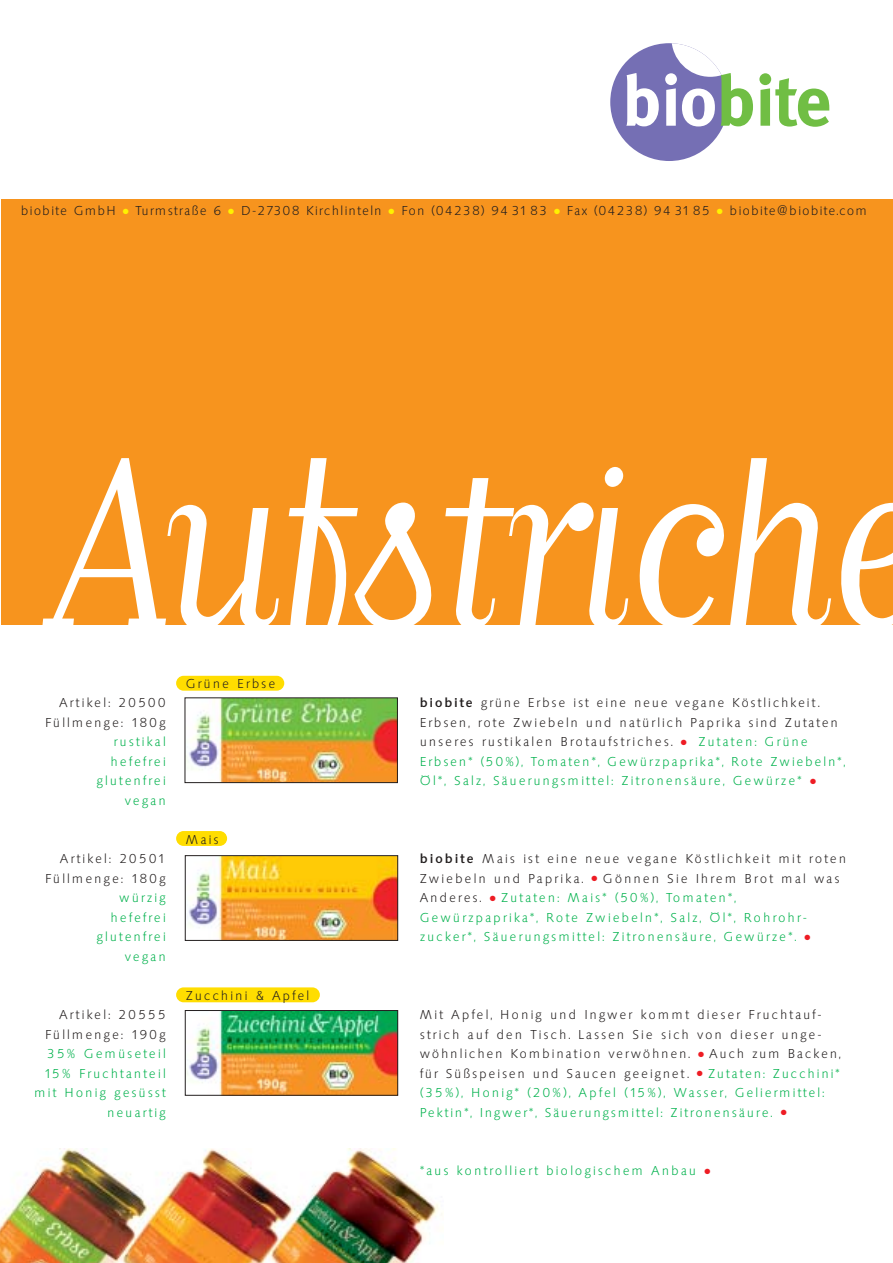
<style>
.page{position:relative;width:893px;height:1263px;background:#fff}
.page>*{position:absolute;margin:0;border:0;box-sizing:border-box;transform-origin:0 0}
.t1{font:285px "Matrix Script";letter-spacing:-.05em;color:#fff;scale:.9 1}
.t2{font:700 71.25px "Meta";color:#70be44}
.t3{font:300 13.5px/19.5px "Saxony";letter-spacing:.135em;color:#231f1f;text-align:right}
.t4{font:300 13.5px/19.5px "Saxony";letter-spacing:.145em;color:#00b14c;text-align:right}
.t5{font:300 13.5px "Saxony";letter-spacing:.085em;color:#231f1f}
.s1{color:#fff}
.s2{color:#fff200}
.s3{font-weight:500}
.s4{color:#ee1c24}
.s5{color:#00b14c}
.s6{font-weight:500;color:#231f1f}
.s7{color:#231f1f}
</style>
<div class="page">
<img style="left:1px;top:1148px;width:442px;height:114px">
<div style="left:176px;top:987px;width:144px;height:15px;background:#fd0;border-radius:7px"></div>
<div style="left:176px;top:831px;width:51px;height:15px;background:#fd0;border-radius:7px"></div>
<div style="left:176px;top:676px;width:108px;height:15px;background:#fd0;border-radius:7px"></div>
<div style="left:1px;top:200px;width:891px;height:425px;background:#f7941e"></div>
<div style="left:610px;top:43px;width:118px;height:118px;background:#756fb4;border-radius:50%"></div>
<svg style="left:671px;top:43px;width:52px;height:34px"></svg>
<img style="left:187px;top:700px;width:208px;height:81px">
<div style="left:185px;top:698px;width:212px;height:85px;border:1px solid #231f1f"></div>
<img style="left:187px;top:858px;width:209px;height:81px">
<div style="left:185px;top:856px;width:213px;height:85px;border:1px solid #231f1f"></div>
<img style="left:187px;top:1012px;width:209px;height:81px">
<div style="left:185px;top:1010px;width:213px;height:85px;border:1px solid #231f1f"></div>
<h2 class="t2" style="left:622px;top:73px;width:210px"><span class="s1">bio</span>bite</h2>
<p class="t5" style="left:21px;top:206px;width:847px">biobite GmbH <span class="s2">●</span> Turmstraße 6 <span class="s2">●</span> D-27308 Kirchlinteln <span class="s2">●</span> Fon (04238) 94 31 83 <span class="s2">●</span> Fax (04238) 94 31 85 <span class="s2">●</span> biobite@biobite.com</p>
<h1 class="t1" style="left:50px;top:361px;width:977px">Aufstriche</h1>
<p class="t3" style="left:45px;top:694px;width:122px">Artikel: 20500<br>Füllmenge: 180g</p>
<p class="t4" style="left:97px;top:733px;width:71px">rustikal hefefrei glutenfrei vegan</p>
<p class="t3" style="left:45px;top:850px;width:122px">Artikel: 20501<br>Füllmenge: 180g</p>
<p class="t4" style="left:97px;top:889px;width:71px">würzig hefefrei glutenfrei vegan</p>
<p class="t3" style="left:45px;top:1006px;width:122px">Artikel: 20555<br>Füllmenge: 190g</p>
<p class="t4" style="left:34px;top:1045px;width:133px">35% Gemüseteil<br>15% Fruchtanteil mit Honig gesüsst neuartig</p>
<p class="t3" style="left:186px;top:675px;width:91px">Grüne Erbse</p>
<p class="t3" style="left:186px;top:831px;width:34px">Mais</p>
<p class="t3" style="left:186px;top:987px;width:125px">Zucchini &amp; Apfel</p>
<p class="t3" style="left:420px;top:694px;width:427px;text-align:left"><span class="s3">biobite</span> grüne Erbse ist eine neue vegane Köstlichkeit.<br>Erbsen, rote Zwiebeln und natürlich Paprika sind Zutaten unseres rustikalen Brotaufstriches. <span class="s4">●</span> <span class="s5">Zutaten: Grüne Erbsen* (50%), Tomaten*, Gewürzpaprika*, Rote Zwiebeln*, Öl*, Salz, Säuerungsmittel: Zitronensäure, Gewürze*</span> <span class="s4">●</span></p>
<p class="t4" style="left:420px;top:850px;width:428px;text-align:left"><span class="s6">biobite</span> <span class="s7">Mais ist eine neue vegane Köstlichkeit mit roten Zwiebeln und Paprika.</span> <span class="s4">●</span> <span class="s7">Gönnen Sie Ihrem Brot mal was Anderes.</span> <span class="s4">●</span> Zutaten: Mais* (50%), Tomaten*, Gewürzpaprika*, Rote Zwiebeln*, Salz, Öl*, Rohrohr&shy;zucker*, Säuerungsmittel: Zitronensäure, Gewürze*. <span class="s4">●</span></p>
<p class="t3" style="left:420px;top:1006px;width:422px;text-align:left">Mit Apfel, Honig und Ingwer kommt dieser Fruchtauf&shy;strich auf den Tisch. Lassen Sie sich von dieser unge&shy;wöhnlichen Kombination verwöhnen. <span class="s4">●</span> Auch zum Backen, für Süßspeisen und Saucen geeignet. <span class="s4">●</span> <span class="s5">Zutaten: Zucchini* (35%), Honig* (20%), Apfel (15%), Wasser, Geliermittel:<br>Pektin*, Ingwer*, Säuerungsmittel: Zitronensäure.</span> <span class="s4">●</span></p>
<p class="t4" style="left:420px;top:1162px;width:292px">*aus kontrolliert biologischem Anbau <span class="s4">●</span></p>
</div>
